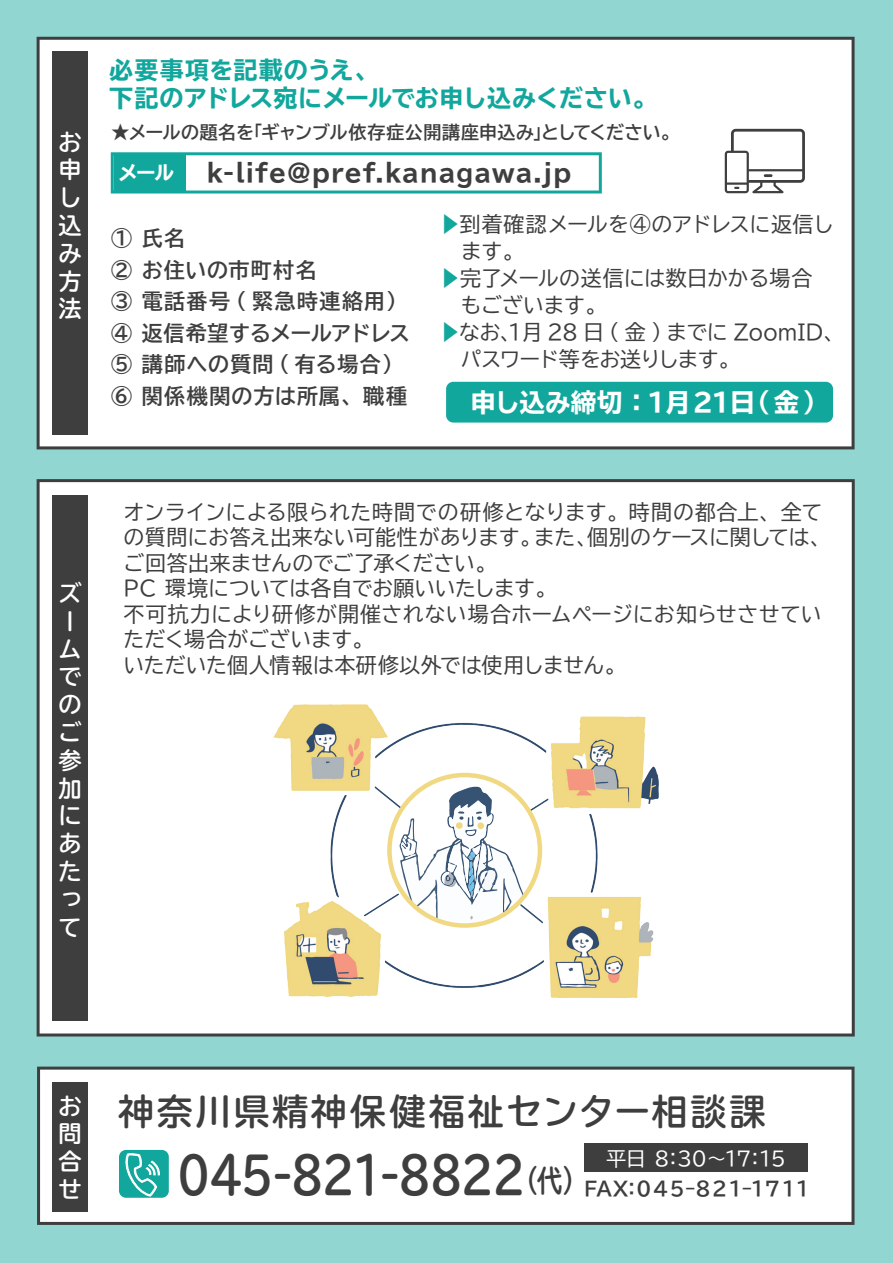
<style>
.page{position:relative;width:893px;height:1263px;background:#92d6d2}
.page>*{position:absolute;margin:0;border:0;box-sizing:border-box;transform-origin:0 0}
.t1{font:700 50.25px "TBUDR Go Std";letter-spacing:-.045em;color:#3e3e3f;scale:.84 1}
.t2{font:700 36px "TBUDR Go Std";letter-spacing:.075em;color:#3e3e3f}
.t3{font:700 expanded 25.5px "TBUD Go Std";letter-spacing:-.015em;color:#fff}
.t4{font:700 expanded 24.3px "TBUD Go Std";letter-spacing:.03em;color:#3e3e3f}
.t5{font:700 expanded 24px/28.5px "TBUD Go Std";letter-spacing:.005em;color:#12a79d}
.t6{font:700 23.1px/27.8px "TBUDR Go Std";color:#fff;text-align:justify}
.t7{font:21px/25.5px "TBUD Go Std";letter-spacing:-.005em;color:#3e3e3f}
.t8{font:700 21px/31.5px "TBUD Go Std";letter-spacing:.05em;color:#3e3e3f}
.t9{font:19.65px "TBUD Go Std";letter-spacing:-.06em;color:#fff}
.t10{font:700 expanded 19.65px "TBUD Go Std";color:#fff}
.t11{font:700 19.5px "TBUD Go Std";letter-spacing:-.16em;color:#3e3e3f}
.t12{font:700 18px "TBUD Go Std";letter-spacing:.015em;color:#3e3e3f}
.s1{font-family:"Koz Go Pr 6 N";color:#12a79d}
.s2{font-size:30.45px}
</style>
<div class="page">
<div style="left:37px;top:1066px;width:817px;height:159px;background:#fff"></div>
<div style="left:37px;top:37px;width:818px;height:412px;background:#fff"></div>
<div style="left:53px;top:51px;width:35px;height:383px;background:#3e3e3f"></div>
<div style="left:37px;top:479px;width:818px;height:557px;background:#fff"></div>
<div style="left:53px;top:495px;width:35px;height:526px;background:#3e3e3f"></div>
<div style="left:53px;top:1082px;width:35px;height:129px;background:#3e3e3f"></div>
<img style="left:269px;top:704px;width:395px;height:293px">
<div style="left:446px;top:382px;width:387px;height:41px;background:#12a79d;border-radius:7px"></div>
<div style="left:585px;top:1143px;width:223px;height:29px;background:#3e3e3f"></div>
<svg style="left:111px;top:152px;width:491px;height:41px;background:#bfe7e4"></svg>
<svg style="left:725px;top:129px;width:80px;height:64px;background:#d6d6d6"></svg>
<div style="left:119px;top:1150px;width:50px;height:48px;background:#12a79d;border-radius:7px"></div>
<svg style="left:125px;top:1153px;width:35px;height:44px"></svg>
<svg style="left:389px;top:775px;width:151px;height:150px"></svg>
<svg style="left:399px;top:786px;width:129px;height:139px;background:#e3e6e6"></svg>
<div style="left:387px;top:773px;width:155px;height:155px;border:4px solid #f1d882;border-radius:50%"></div>
<p class="t6" style="left:59px;top:128px;width:24px">お申し込み方法</p>
<p class="t5" style="left:109px;top:56px;width:549px">必要事項を記載のうえ、<br>下記のアドレス宛にメールでお申し込みください。</p>
<p class="t12" style="left:112px;top:117px;width:569px">★メールの題名を｢ギャンブル依存症公開講座申込み｣としてください。</p>
<p class="t10" style="left:119px;top:162px;width:57px">メール</p>
<p class="t4" style="left:207px;top:159px;width:366px">k-life@pref.kanagawa.jp</p>
<p class="t8" style="left:111px;top:223px;width:300px">① 氏名<br>② お住いの市町村名<br>③ 電話番号 ( 緊急時連絡用）<br>④ 返信希望するメールアドレス<br>⑤ 講師への質問 ( 有る場合）<br>⑥ 関係機関の方は所属、職種</p>
<p class="t7" style="left:439px;top:211px;width:407px;line-height:27px"><span class="s1">▶</span>到着確認メールを④のアドレスに返信し　ます。<br><span class="s1">▶</span>完了メールの送信には数日かかる場合　　もございます。<br><span class="s1">▶</span>なお､１月 28 日 ( 金 ) までに ZoomID、　パスワード等をお送りします。</p>
<p class="t3" style="left:471px;top:388px;width:346px">申し込み締切 :１月21日(金)</p>
<p class="t6" style="left:59px;top:580px;width:25px;text-align:left">ズームでのご参加にあたって</p>
<p class="t7" style="left:124px;top:499px;width:709px">オンラインによる限られた時間での研修となります。時間の都合上、全ての質問にお答え出来ない可能性があります。また、個別のケースに関しては、ご回答出来ませんのでご了承ください。<br>PC 環境については各自でお願いいたします。<br>不可抗力により研修が開催されない場合ホームページにお知らせさせていただく場合がございます。<br>いただいた個人情報は本研修以外では使用しません。</p>
<p class="t6" style="left:59px;top:1092px;width:24px">お問合せ</p>
<h2 class="t2" style="left:118px;top:1082px;width:649px">神奈川県精神保健福祉センター相談課</h2>
<h1 class="t1" style="left:177px;top:1134px;width:490px">045-821-8822<span class="s2">（代）</span></h1>
<p class="t9" style="left:606px;top:1142px;width:181px">平日 8:30～17:15</p>
<p class="t11" style="left:584px;top:1173px;width:230px">FAX:０４５-８２１-１７１１</p>
</div>
